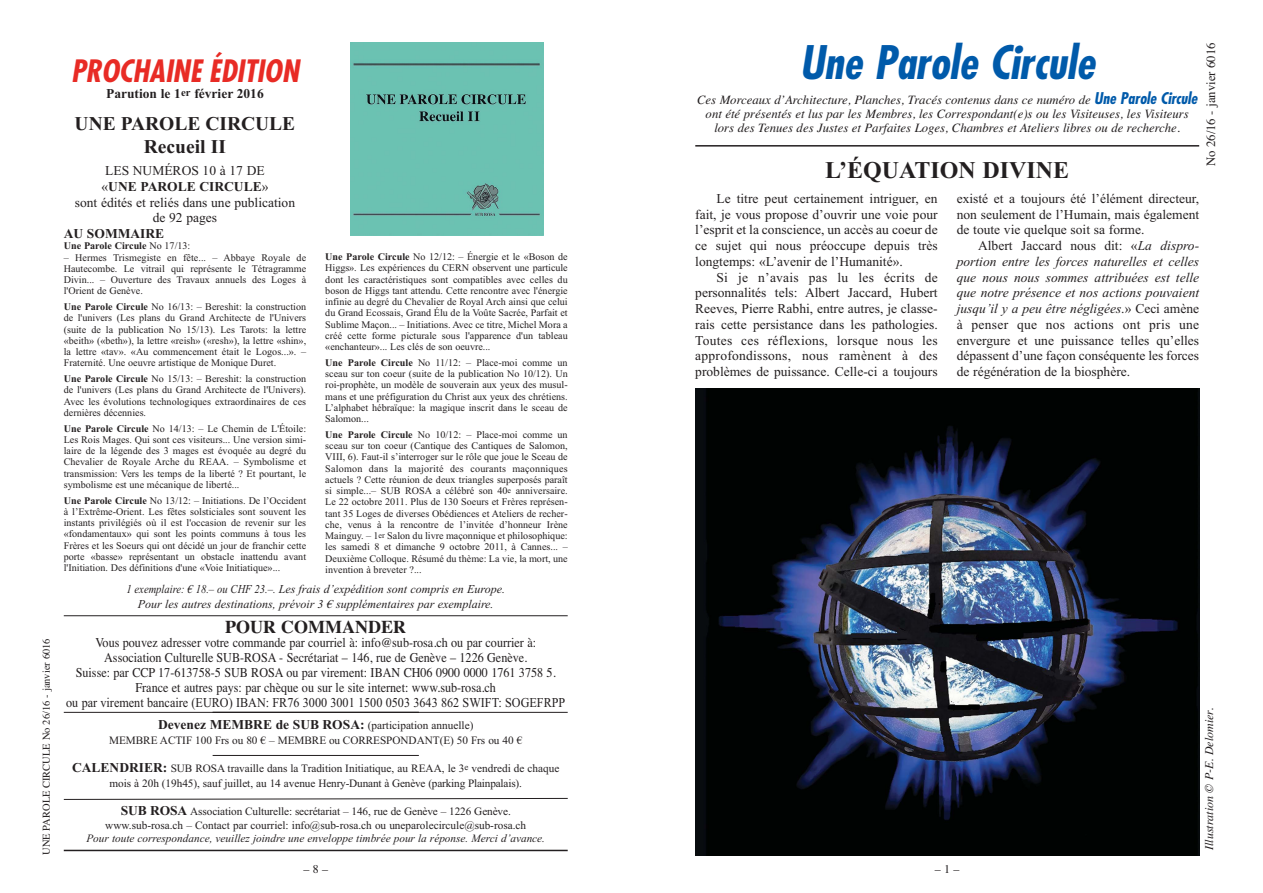
<style>
.page{position:relative;width:1263px;height:893px;background:#fff}
.page>*{position:absolute;margin:0;border:0;box-sizing:border-box;transform-origin:0 0}
.t1{font:italic 700 condensed 45px "Futura";color:#005aaa}
.t2{font:italic 700 condensed 30px "Futura";color:#e82b25}
.t3{font:700 24px "Times New Roman";color:#231f20}
.t4{font:700 19.5px/22.5px "Times New Roman";color:#231f20;text-align:center}
.t5{font:700 18px "Times";color:#231f20}
.t6{font:13.5px/15.8px "Times New Roman";color:#231f20;text-align:justify}
.t7{font:13.5px/15px "Times";color:#231f20;text-align:center;scale:.9 1}
.t8{font:700 13.5px "Times New Roman";color:#231f20}
.t9{font:13.5px "Times New Roman";color:#231f20;scale:.9 1}
.t10{font:italic 12.75px/14.2px "Times";color:#231f20;text-align:center}
.t11{font:12.75px "Times";color:#231f20}
.t12{font:italic 12px/14.4px "Times New Roman";color:#231f20;text-align:center;scale:.88 1}
.t13{font:italic 12px "Times";color:#231f20}
.t14{font:12px "Times";color:#231f20}
.t15{font:11.25px/13.5px "Times New Roman";letter-spacing:-.005em;color:#231f20;text-align:center}
.t16{font:italic 11.25px "Times New Roman";color:#231f20}
.t17{font:10.5px "Times";color:#231f20}
.t18{font:10.2px/11.2px "Times New Roman";color:#231f20;text-align:justify}
.t19{font:700 10.2px "Times New Roman";color:#231f20}
.s1{font-size:10.8px}
.s2{font-weight:700}
.s3{font-weight:400}
.s4{font-size:8.1px}
.s5{font-family:"Times"}
.s6{font-weight:400;font-size:11.25px}
.s7{font-weight:700;font-size:13.5px}
.s8{font-size:9px}
.s9{font-family:"Futura";font-weight:700;font-stretch:condensed;font-size:15.75px;color:#005aaa}
.s10{font-style:italic}
</style>
<div class="page">
<hr style="left:64px;top:850px;width:504px;height:1px;background:#231f20">
<svg style="left:63px;top:798px;width:505px;height:2px"></svg>
<hr style="left:213px;top:755px;width:206px;height:1px;background:#231f20">
<hr style="left:64px;top:712px;width:504px;height:1px;background:#231f20">
<hr style="left:64px;top:615px;width:504px;height:1px;background:#231f20">
<img style="left:351px;top:43px;width:192px;height:192px">
<hr style="left:695px;top:145px;width:504px;height:2px;background:#231f20">
<img style="left:695px;top:388px;width:504px;height:468px">
<p class="t17" style="left:42px;top:855px;width:218px;rotate:-90deg">UNE PAROLE CIRCULE No 26/16 - janvier 6016</p>
<h2 class="t2" style="left:71px;top:58px;width:234px">PROCHAINE ÉDITION</h2>
<h3 class="t8" style="left:106px;top:86px;width:159px">Parution le 1<span class="s1">er</span> février 2016</h3>
<h3 class="t4" style="left:75px;top:112px;width:222px">UNE PAROLE CIRCULE<br>Recueil II</h3>
<h3 class="t6" style="left:75px;top:164px;width:222px;text-align:center">LES NUMÉROS 10 à 17 DE<br>«<span class="s2">UNE PAROLE CIRCULE</span>»<br>sont édités et reliés dans une publication de 92 pages</h3>
<h3 class="t8" style="left:64px;top:226px;width:102px">AU SOMMAIRE</h3>
<p class="t19" style="left:64px;top:240px;width:128px">Une Parole Circule <span class="s3">No 17/13:</span></p>
<p class="t18" style="left:64px;top:252px;width:244px">– Hermes Trismegiste en fête... – Abbaye Royale de Hautecombe. Le vitrail qui représente le Tétragramme Divin... – Ouverture des Travaux annuels des Loges à l'Orient de Genève.</p>
<p class="t18" style="left:64px;top:302px;width:244px"><span class="s2">Une Parole Circule</span> No 16/13: – Bereshit: la construction de l'univers (Les plans du Grand Architecte de l'Univers (suite de la publication No 15/13). Les Tarots: la lettre «beith» («beth»), la lettre «reish» («resh»), la lettre «shin», la lettre «tav». «Au commencement était le Logos...». – Fraternité. Une oeuvre artistique de Monique Duret.</p>
<p class="t18" style="left:64px;top:374px;width:244px"><span class="s2">Une Parole Circule</span> No 15/13: – Bereshit: la construction de l'univers (Les plans du Grand Architecte de l'Univers).<br>Avec les évolutions technologiques extraordinaires de ces dernières décennies.</p>
<p class="t18" style="left:64px;top:423px;width:244px"><span class="s2">Une Parole Circule</span> No 14/13: – Le Chemin de L'Étoile:<br>Les Rois Mages. Qui sont ces visiteurs... Une version simi&shy;laire de la légende des 3 mages est évoquée au degré du Chevalier de Royale Arche du REAA. – Symbolisme et transmission: Vers les temps de la liberté ? Et pourtant, le symbolisme est une mécanique de liberté...</p>
<p class="t18" style="left:64px;top:495px;width:244px"><span class="s2">Une Parole Circule</span> No 13/12: – Initiations. De l’Occident à l’Extrême-Orient. Les fêtes solsticiales sont souvent les instants privilégiés où il est l'occasion de revenir sur les «fondamentaux» qui sont les points communs à tous les Frères et les Soeurs qui ont décidé un jour de franchir cette porte «basse» représentant un obstacle inattendu avant l'Initiation. Des définitions d'une «Voie Initiatique»...</p>
<p class="t18" style="left:325px;top:252px;width:244px"><span class="s2">Une Parole Circule</span> No 12/12: – Énergie et le «Boson de Higgs». Les expériences du CERN observent une particule dont les caractéristiques sont compatibles avec celles du boson de Higgs tant attendu. Cette rencontre avec l'énergie infinie au degré du Chevalier de Royal Arch ainsi que celui du Grand Ecossais, Grand Élu de la Voûte Sacrée, Parfait et Sublime Maçon... – Initiations. Avec ce titre, Michel Mora a créé cette forme picturale sous l'apparence d'un tableau «enchanteur»... Les clés de son oeuvre...</p>
<p class="t18" style="left:325px;top:358px;width:244px"><span class="s2">Une Parole Circule</span> No 11/12: – Place-moi comme un sceau sur ton coeur (suite de la publication No 10/12). Un roi-prophète, un modèle de souverain aux yeux des musul&shy;mans et une préfiguration du Christ aux yeux des chrétiens.<br>L’alphabet hébraïque: la magique inscrit dans le sceau de Salomon...</p>
<p class="t18" style="left:325px;top:430px;width:244px"><span class="s2">Une Parole Circule</span> No 10/12: – Place-moi comme un sceau sur ton coeur (Cantique des Cantiques de Salomon, VIII, 6). Faut-il s’interroger sur le rôle que joue le Sceau de Salomon dans la majorité des courants maçonniques actuels ? Cette réunion de deux triangles superposés paraît si simple...– SUB ROSA a célébré son 40<span class="s4">e</span> anniversaire.<br>Le 22 octobre 2011. Plus de 130 Soeurs et Frères représen&shy;tant 35 Loges de diverses Obédiences et Ateliers de recher&shy;che, venus à la rencontre de l’invitée d’honneur Irène Mainguy. – 1<span class="s4">er</span> Salon du livre maçonnique et philosophique: les samedi 8 et dimanche 9 octobre 2011, à Cannes... – Deuxième Colloque. Résumé du thème: La vie, la mort, une invention à breveter ?...</p>
<p class="t12" style="left:126px;top:583px;width:432px">1 exemplaire: € 18.– ou CHF 23.–. Les frais d’expédition sont compris en Europe.<br>Pour les autres destinations, prévoir 3 € supplémentaires par exemplaire.</p>
<h3 class="t5" style="left:225px;top:621px;width:182px">POUR COMMANDER</h3>
<p class="t7" style="left:76px;top:636px;width:535px">Vous pouvez adresser votre commande par courriel à: info@sub-rosa.ch ou par courrier à:<br>Association Culturelle SUB-ROSA - Secrétariat – 146, rue de Genève – 1226 Genève.<br>Suisse: par CCP 17-613758-5 SUB ROSA ou par virement: IBAN CH06 0900 0000 1761 3758 5.<br>France et autres pays: par chèque ou sur le site internet: www.sub-rosa.ch</p>
<h3 class="t9" style="left:66px;top:697px;width:556px"><span class="s5">ou</span> par virement bancaire (EURO) IBAN: FR76 3000 3001 1500 0503 3643 862 SWIFT: SOGEFRPP</h3>
<h3 class="t8" style="left:158px;top:717px;width:317px">Devenez MEMBRE de SUB ROSA: <span class="s6">(participation annuelle)</span></h3>
<p class="t15" style="left:109px;top:735px;width:415px">MEMBRE ACTIF 100 Frs ou 80 € – MEMBRE ou CORRESPONDANT(E) 50 Frs ou 40 €</p>
<p class="t15" style="left:72px;top:761px;width:489px;line-height:15px"><span class="s7">CALENDRIER:</span> SUB ROSA travaille dans la Tradition Initiatique, au REAA, le 3<span class="s8">e</span> vendredi de chaque mois à 20h (19h45), sauf juillet, au 14 avenue Henry-Dunant à Genève (parking Plainpalais).</p>
<p class="t15" style="left:105px;top:806px;width:422px"><span class="s7">SUB ROSA</span> Association Culturelle: secrétariat – 146, rue de Genève – 1226 Genève. www.sub-rosa.ch – Contact par courriel: info@sub-rosa.ch ou uneparolecircule@sub-rosa.ch</p>
<p class="t16" style="left:86px;top:834px;width:460px">Pour toute correspondance, veuillez joindre une enveloppe timbrée pour la réponse. Merci d’avance.</p>
<p class="t14" style="left:303px;top:864px;width:26px">– 8 –</p>
<h1 class="t1" style="left:800px;top:43px;width:304px">Une Parole Circule</h1>
<p class="t11" style="left:1206px;top:166px;width:125px;rotate:-90deg">No 26/16 - janvier 6016</p>
<p class="t10" style="left:697px;top:94px;width:504px">Ces Morceaux d’Architecture, Planches, Tracés contenus dans ce numéro de <span class="s9">Une Parole Circule </span>ont été présentés et lus par les Membres, les Correspondant(e)s ou les Visiteuses, les Visiteurs lors des Tenues des Justes et Parfaites Loges, Chambres et Ateliers libres ou de recherche.</p>
<h3 class="t3" style="left:825px;top:156px;width:245px">L’ÉQUATION DIVINE</h3>
<h3 class="t6" style="left:695px;top:192px;width:244px;text-indent:21px">Le titre peut certainement intriguer, en fait, je vous propose d’ouvrir une voie pour l’esprit et la conscience, un accès au coeur de ce sujet qui nous préoccupe depuis très longtemps: «L’avenir de l’Humanité».</h3>
<p class="t6" style="left:695px;top:270px;width:244px;text-indent:21px">Si je n’avais pas lu les écrits de personnalités tels: Albert Jaccard, Hubert Reeves, Pierre Rabhi, entre autres, je classe - rais cette persistance dans les pathologies.<br>Toutes ces réflexions, lorsque nous les approfondissons, nous ramènent à des problèmes de puissance. Celle-ci a toujours</p>
<h3 class="t6" style="left:957px;top:192px;width:244px">existé et a toujours été l’élément directeur, non seulement de l’Humain, mais également de toute vie quelque soit sa forme.</h3>
<p class="t6" style="left:957px;top:239px;width:244px;text-indent:21px">Albert Jaccard nous dit: «<span class="s10">La dispro - portion entre les forces naturelles et celles que nous nous sommes attribuées est telle que notre présence et nos actions pouvaient jusqu’il y a peu être négligées</span>.» Ceci amène à penser que nos actions ont pris une envergure et une puissance telles qu’elles dépassent d’une façon conséquente les forces de régénération de la biosphère.</p>
<p class="t14" style="left:935px;top:864px;width:26px">– 1 –</p>
<p class="t13" style="left:1204px;top:850px;width:143px;rotate:-90deg">Illustration © P-E. Delomier.</p>
</div>
